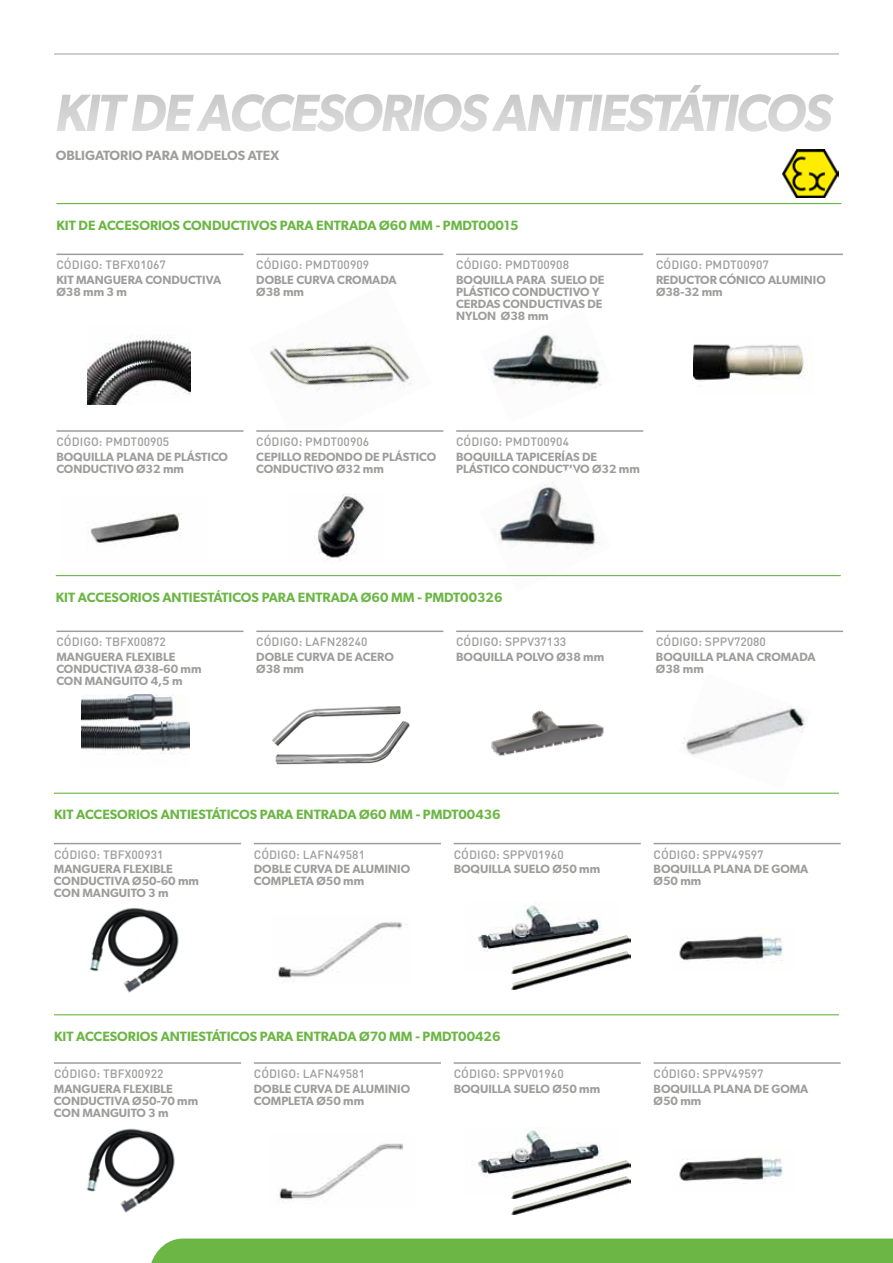
<style>
.page{position:relative;width:893px;height:1263px;background:#fff}
.page>*{position:absolute;margin:0;border:0;box-sizing:border-box;transform-origin:0 0}
.t1{font:italic 600 52.5px "Gibson";letter-spacing:-.04em;color:#c6c6c6}
.t2{font:600 13.5px "Gibson";color:#6bb644}
.t3{font:600 13.5px "Gibson";color:#9d9d9c}
.t4{font:600 12px/12px "Gibson";color:#9d9d9c}
.t5{font:500 12px "DIN Round Pro";color:#9d9d9c}
</style>
<div class="page">
<div style="left:151px;top:1238px;width:742px;height:25px;background:#6bb644"></div>
<hr style="left:54px;top:54px;width:785px;height:1px;background:#9d9d9c">
<hr style="left:54px;top:1062px;width:187px;height:2px;background:#9d9d9c">
<hr style="left:254px;top:1062px;width:187px;height:2px;background:#9d9d9c">
<hr style="left:454px;top:1062px;width:187px;height:2px;background:#9d9d9c">
<hr style="left:654px;top:1062px;width:187px;height:2px;background:#9d9d9c">
<hr style="left:54px;top:1014px;width:785px;height:1px;background:#6bb644">
<img style="left:86px;top:1128px;width:89px;height:85px">
<img style="left:278px;top:1143px;width:126px;height:59px">
<hr style="left:56px;top:203px;width:785px;height:1px;background:#6bb644">
<img style="left:269px;top:343px;width:143px;height:49px">
<img style="left:490px;top:334px;width:112px;height:55px">
<hr style="left:56px;top:254px;width:187px;height:1px;background:#9d9d9c">
<hr style="left:256px;top:254px;width:187px;height:1px;background:#9d9d9c">
<hr style="left:456px;top:254px;width:187px;height:1px;background:#9d9d9c">
<hr style="left:656px;top:254px;width:187px;height:1px;background:#9d9d9c">
<hr style="left:256px;top:430px;width:187px;height:2px;background:#9d9d9c">
<hr style="left:456px;top:430px;width:187px;height:2px;background:#9d9d9c">
<hr style="left:56px;top:430px;width:187px;height:2px;background:#9d9d9c">
<img style="left:87px;top:335px;width:104px;height:70px">
<img style="left:693px;top:344px;width:111px;height:37px">
<img style="left:88px;top:513px;width:94px;height:30px">
<img style="left:314px;top:494px;width:50px;height:67px">
<img style="left:480px;top:481px;width:131px;height:96px">
<img style="left:682px;top:706px;width:125px;height:49px">
<hr style="left:56px;top:630px;width:187px;height:2px;background:#9d9d9c">
<hr style="left:256px;top:630px;width:187px;height:2px;background:#9d9d9c">
<hr style="left:456px;top:630px;width:187px;height:2px;background:#9d9d9c">
<hr style="left:656px;top:630px;width:187px;height:2px;background:#9d9d9c">
<img style="left:272px;top:706px;width:138px;height:59px">
<img style="left:491px;top:711px;width:113px;height:45px">
<img style="left:81px;top:695px;width:108px;height:60px">
<hr style="left:56px;top:575px;width:785px;height:1px;background:#6bb644">
<hr style="left:54px;top:793px;width:785px;height:1px;background:#6bb644">
<hr style="left:54px;top:843px;width:187px;height:1px;background:#9d9d9c">
<hr style="left:254px;top:843px;width:187px;height:1px;background:#9d9d9c">
<hr style="left:454px;top:843px;width:187px;height:1px;background:#9d9d9c">
<hr style="left:654px;top:843px;width:187px;height:1px;background:#9d9d9c">
<img style="left:89px;top:907px;width:90px;height:86px">
<img style="left:278px;top:922px;width:129px;height:61px">
<img style="left:679px;top:935px;width:104px;height:27px">
<img style="left:679px;top:1156px;width:104px;height:27px">
<img style="left:782px;top:149px;width:57px;height:49px">
<img style="left:477px;top:1130px;width:125px;height:47px">
<img style="left:512px;top:1160px;width:118px;height:16px">
<img style="left:512px;top:1176px;width:118px;height:38px">
<img style="left:477px;top:905px;width:125px;height:47px">
<img style="left:512px;top:935px;width:118px;height:16px">
<img style="left:512px;top:951px;width:118px;height:38px">
<h1 class="t1" style="left:55px;top:81px;width:778px">KIT DE ACCESORIOS ANTIESTÁTICOS</h1>
<p class="t3" style="left:56px;top:147px;width:225px">OBLIGATORIO PARA MODELOS ATEX</p>
<p class="t2" style="left:56px;top:217px;width:464px">KIT DE ACCESORIOS CONDUCTIVOS PARA ENTRADA Ø60 MM - PMDT00015</p>
<p class="t5" style="left:56px;top:257px;width:111px">CÓDIGO: TBFX01067</p>
<p class="t5" style="left:256px;top:257px;width:114px">CÓDIGO: PMDT00909</p>
<p class="t5" style="left:456px;top:257px;width:114px">CÓDIGO: PMDT00908</p>
<p class="t5" style="left:656px;top:257px;width:114px">CÓDIGO: PMDT00907</p>
<p class="t4" style="left:56px;top:274px;width:166px">KIT MANGUERA CONDUCTIVA<br>Ø38 mm 3 m</p>
<p class="t4" style="left:256px;top:274px;width:142px">DOBLE CURVA CROMADA<br>Ø38 mm</p>
<p class="t4" style="left:456px;top:274px;width:150px">BOQUILLA PARA SUELO DE<br>PLÁSTICO CONDUCTIVO Y<br>CERDAS CONDUCTIVAS DE<br>NYLON Ø38 mm</p>
<p class="t4" style="left:656px;top:274px;width:171px">REDUCTOR CÓNICO ALUMINIO<br>Ø38-32 mm</p>
<p class="t5" style="left:56px;top:433px;width:114px">CÓDIGO: PMDT00905</p>
<p class="t5" style="left:256px;top:433px;width:114px">CÓDIGO: PMDT00906</p>
<p class="t5" style="left:456px;top:433px;width:114px">CÓDIGO: PMDT00904</p>
<p class="t4" style="left:56px;top:450px;width:173px">BOQUILLA PLANA DE PLÁSTICO<br>CONDUCTIVO Ø32 mm</p>
<p class="t4" style="left:256px;top:450px;width:181px">CEPILLO REDONDO DE PLÁSTICO<br>CONDUCTIVO Ø32 mm</p>
<p class="t4" style="left:456px;top:450px;width:185px">BOQUILLA TAPICERÍAS DE<br>PLÁSTICO CONDUCTIVO Ø32 mm</p>
<p class="t2" style="left:56px;top:589px;width:448px">KIT ACCESORIOS ANTIESTÁTICOS PARA ENTRADA Ø60 MM - PMDT00326</p>
<p class="t5" style="left:56px;top:634px;width:111px">CÓDIGO: TBFX00872</p>
<p class="t5" style="left:256px;top:634px;width:113px">CÓDIGO: LAFN28240</p>
<p class="t5" style="left:456px;top:634px;width:112px">CÓDIGO: SPPV37133</p>
<p class="t5" style="left:656px;top:634px;width:112px">CÓDIGO: SPPV72080</p>
<p class="t4" style="left:56px;top:651px;width:147px">MANGUERA FLEXIBLE<br>CONDUCTIVA Ø38-60 mm<br>CON MANGUITO 4,5 m</p>
<p class="t4" style="left:256px;top:651px;width:139px">DOBLE CURVA DE ACERO<br>Ø38 mm</p>
<p class="t4" style="left:456px;top:651px;width:150px">BOQUILLA POLVO Ø38 mm</p>
<p class="t4" style="left:656px;top:651px;width:161px">BOQUILLA PLANA CROMADA<br>Ø38 mm</p>
<p class="t2" style="left:54px;top:806px;width:448px">KIT ACCESORIOS ANTIESTÁTICOS PARA ENTRADA Ø60 MM - PMDT00436</p>
<p class="t5" style="left:54px;top:846px;width:111px">CÓDIGO: TBFX00931</p>
<p class="t5" style="left:254px;top:846px;width:113px">CÓDIGO: LAFN49581</p>
<p class="t5" style="left:454px;top:846px;width:112px">CÓDIGO: SPPV01960</p>
<p class="t5" style="left:654px;top:846px;width:112px">CÓDIGO: SPPV49597</p>
<p class="t4" style="left:54px;top:863px;width:147px">MANGUERA FLEXIBLE<br>CONDUCTIVA Ø50-60 mm<br>CON MANGUITO 3 m</p>
<p class="t4" style="left:254px;top:863px;width:158px">DOBLE CURVA DE ALUMINIO<br>COMPLETA Ø50 mm</p>
<p class="t4" style="left:454px;top:863px;width:148px">BOQUILLA SUELO Ø50 mm</p>
<p class="t4" style="left:654px;top:863px;width:156px">BOQUILLA PLANA DE GOMA<br>Ø50 mm</p>
<p class="t2" style="left:54px;top:1028px;width:448px">KIT ACCESORIOS ANTIESTÁTICOS PARA ENTRADA Ø70 MM - PMDT00426</p>
<p class="t5" style="left:54px;top:1065px;width:111px">CÓDIGO: TBFX00922</p>
<p class="t5" style="left:254px;top:1065px;width:113px">CÓDIGO: LAFN49581</p>
<p class="t5" style="left:454px;top:1065px;width:112px">CÓDIGO: SPPV01960</p>
<p class="t5" style="left:654px;top:1065px;width:112px">CÓDIGO: SPPV49597</p>
<p class="t4" style="left:54px;top:1082px;width:146px">MANGUERA FLEXIBLE<br>CONDUCTIVA Ø50-70 mm<br>CON MANGUITO 3 m</p>
<p class="t4" style="left:254px;top:1082px;width:158px">DOBLE CURVA DE ALUMINIO<br>COMPLETA Ø50 mm</p>
<p class="t4" style="left:454px;top:1082px;width:148px">BOQUILLA SUELO Ø50 mm</p>
<p class="t4" style="left:654px;top:1082px;width:156px">BOQUILLA PLANA DE GOMA<br>Ø50 mm</p>
</div>
